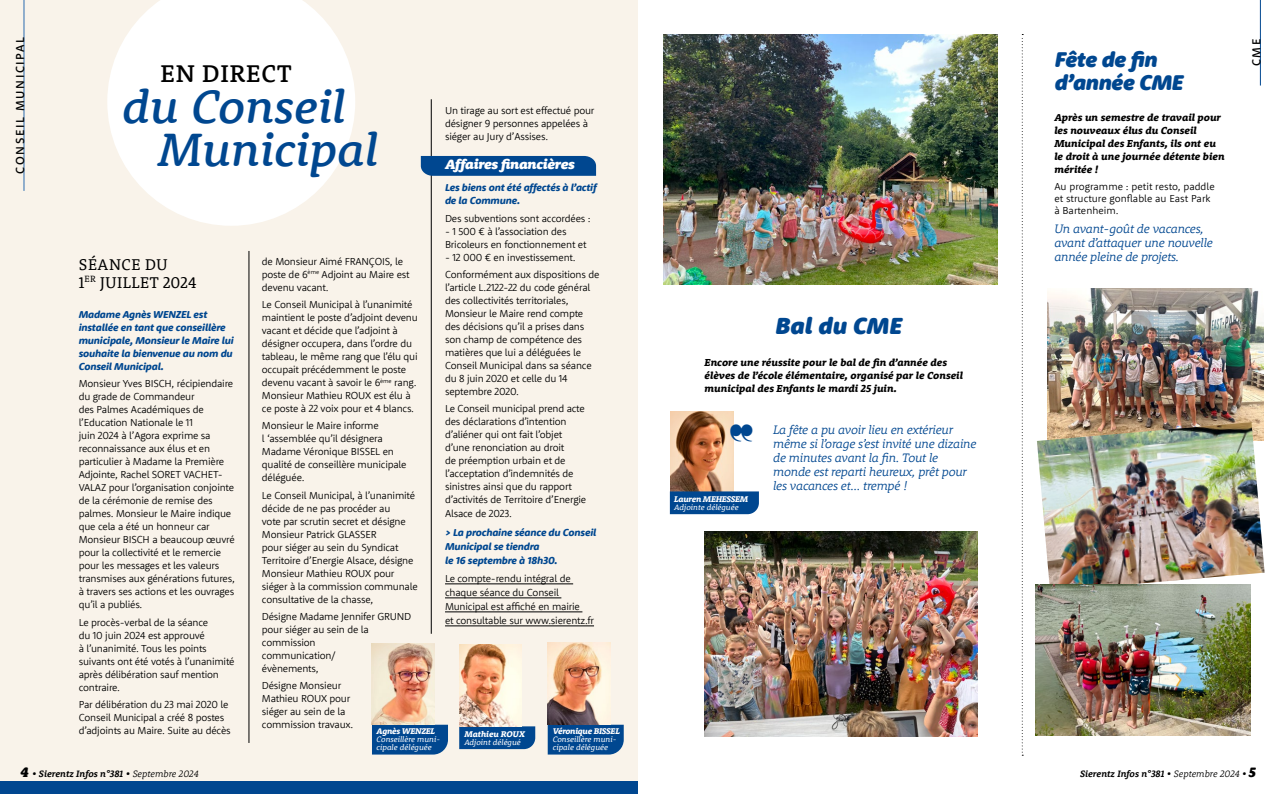
<style>
.page{position:relative;width:1276px;height:794px;background:#fff}
.page>*{position:absolute;margin:0;border:0;box-sizing:border-box;transform-origin:0 0}
.t1{font:italic 500 48px/43px "Rooney";color:#004790}
.t2{font:500 24.9px "Rooney";letter-spacing:.03em;color:#000}
.t3{font:italic 900 24px "Rooney Sans";color:#004790}
.t4{font:italic 900 22px/23px "Rooney Sans";letter-spacing:-.02em;color:#004790}
.t5{font:16px/18px "Rooney";letter-spacing:.03em;color:#000}
.t6{font:italic 900 14px "Rooney";letter-spacing:-.02em;color:#fff}
.t7{font:italic 300 12.6px/14px "Rooney";letter-spacing:-.02em;color:#004790}
.t8{font:500 12px "Rooney Sans";letter-spacing:.135em;color:#000}
.t9{font:300 10.4px/13px "Rooney Sans";letter-spacing:-.02em;color:#000}
.t10{font:italic 800 10.4px/13px "Rooney";color:#000}
.t11{font:italic 800 10.4px/13px "Rooney Sans";letter-spacing:-.02em;color:#004790}
.t12{font:300 10.4px/12px "Rooney Sans";color:#000}
.t13{font:italic 700 9.5px "Rooney";color:#000}
.t14{font:italic 800 8.5px "Rooney";letter-spacing:-.03em;color:#fff}
.t15{font:italic 800 8.5px "Rooney";color:#fff}
.t16{font:italic 8.1px/8.1px "Rooney";color:#fff}
.s1{font-weight:900;font-size:14px}
.s2{font-weight:300}
</style>
<div class="page">
<div style="left:0;top:0;width:638px;height:794px;background:#f9f3ea"></div>
<img style="left:704px;top:532px;width:273px;height:204px">
<img style="left:1047px;top:289px;width:217px;height:133px">
<hr style="left:24px;top:0;width:1px;height:191px;background:#2b6caf">
<svg style="left:107px;top:0;width:248px;height:226px;fill:#fff"></svg>
<div style="left:0;top:781px;width:638px;height:13px;background:#004790"></div>
<hr style="left:249px;top:251px;width:1px;height:492px;background:#000">
<hr style="left:431px;top:99px;width:1px;height:535px;background:#000">
<div style="left:421px;top:156px;width:175px;height:20px;background:#004790"></div>
<hr style="left:445px;top:583px;width:128px;height:1px;background:#000">
<hr style="left:445px;top:597px;width:116px;height:1px;background:#000">
<hr style="left:445px;top:611px;width:137px;height:1px;background:#000">
<hr style="left:445px;top:625px;width:149px;height:1px;background:#000">
<svg style="left:459px;top:726px;width:76px;height:23px;background:#0d4f93"></svg>
<img style="left:459px;top:644px;width:63px;height:82px">
<div style="left:548px;top:724px;width:76px;height:30px;background:#004790"></div>
<img style="left:548px;top:643px;width:62px;height:81px">
<img style="left:663px;top:35px;width:334px;height:250px">
<svg style="left:1021px;top:34px;width:2px;height:721px"></svg>
<hr style="left:1260px;top:0;width:1px;height:86px;background:#004790">
<img style="left:1037px;top:422px;width:227px;height:169px">
<img style="left:1035px;top:584px;width:215px;height:151px">
<div style="left:372px;top:724px;width:76px;height:30px;background:#004790"></div>
<img style="left:372px;top:643px;width:62px;height:81px">
<img style="left:670px;top:412px;width:63px;height:79px">
<div style="left:670px;top:491px;width:89px;height:23px;background:#004790"></div>
<svg style="left:730px;top:424px;width:4px;height:17px"></svg>
<p class="t8" style="left:12px;top:174px;width:138px;rotate:-90deg">CONSEIL MUNICIPAL</p>
<h2 class="t2" style="left:160px;top:57px;width:133px">EN DIRECT</h2>
<h1 class="t1" style="left:158px;top:84px;width:221px;text-indent:-36px">du Conseil<br>Municipal</h1>
<p class="t9" style="left:445px;top:104px;width:151px">Un tirage au sort est effectué pour désigner 9 personnes appelées à siéger au Jury d’Assises.</p>
<h3 class="t6" style="left:445px;top:155px;width:131px">Affaires financières</h3>
<p class="t11" style="left:445px;top:181px;width:153px">Les biens ont été affectés à l’actif de la Commune.</p>
<p class="t9" style="left:445px;top:211px;width:147px">Des subventions sont accordées :</p>
<p class="t9" style="left:445px;top:224px;width:143px">- 1 500 € à l’association des<br>Bricoleurs en fonctionnement et</p>
<p class="t9" style="left:445px;top:248px;width:156px;line-height:17.3px">- 12 000 € en investissement.<br>Conformément aux dispositions de</p>
<p class="t9" style="left:445px;top:280px;width:148px">l’article L.2122-22 du code général des collectivités territoriales,<br>Monsieur le Maire rend compte des décisions qu’il a prises dans son champ de compétence des matières que lui a déléguées le<br>Conseil Municipal dans sa séance du 8 juin 2020 et celle du 14 septembre 2020.</p>
<p class="t9" style="left:445px;top:402px;width:143px">Le Conseil municipal prend acte des déclarations d’intention d’aliéner qui ont fait l’objet d’une renonciation au droit<br>de préemption urbain et de l’acceptation d’indemnités de sinistres ainsi que du rapport d’activités de Territoire d’Energie</p>
<p class="t9" style="left:445px;top:507px;width:68px">Alsace de 2023.</p>
<p class="t11" style="left:445px;top:525px;width:153px;line-height:14px">&gt; La prochaine séance du Conseil<br>Municipal se tiendra<br>le 16 septembre à 18h30.</p>
<p class="t9" style="left:445px;top:571px;width:150px;line-height:14px">Le compte-rendu intégral de chaque séance du Conseil<br>Municipal est affiché en mairie<br>et consultable sur www.sierentz.fr</p>
<h3 class="t5" style="left:79px;top:255px;width:119px">SÉANCE DU<br>1<sup>ER</sup> JUILLET 2024</h3>
<p class="t11" style="left:79px;top:308px;width:157px">Madame Agnès WENZEL est installée en tant que conseillère municipale, Monsieur le Maire lui souhaite la bienvenue au nom du<br>Conseil Municipal.</p>
<p class="t9" style="left:79px;top:377px;width:158px">Monsieur Yves BISCH, récipiendaire du grade de Commandeur<br>des Palmes Académiques de l’Education Nationale le 11<br>juin 2024 à l’Agora exprime sa reconnaissance aux élus et en particulier à Madame la Première<br>Adjointe, Rachel SORET VACHET-<br>VALAZ pour l’organisation conjointe de la cérémonie de remise des palmes. Monsieur le Maire indique que cela a été un honneur car<br>Monsieur BISCH a beaucoup œuvré pour la collectivité et le remercie pour les messages et les valeurs transmises aux générations futures, à travers ses actions et les ouvrages qu’il a publiés.</p>
<p class="t9" style="left:79px;top:615px;width:157px">Le procès-verbal de la séance<br>du 10 juin 2024 est approuvé<br>à l’unanimité. Tous les points suivants ont été votés à l’unanimité après délibération sauf mention contraire.</p>
<p class="t9" style="left:79px;top:697px;width:153px">Par délibération du 23 mai 2020 le<br>Conseil Municipal a créé 8 postes d’adjoints au Maire. Suite au décès</p>
<p class="t9" style="left:262px;top:254px;width:149px">de Monsieur Aimé FRANÇOIS, le poste de 6<sup>ème</sup> Adjoint au Maire est devenu vacant.</p>
<p class="t9" style="left:262px;top:298px;width:157px">Le Conseil Municipal à l’unanimité maintient le poste d’adjoint devenu vacant et décide que l’adjoint à désigner occupera, dans l’ordre du tableau, le même rang que l’élu qui occupait précédemment le poste devenu vacant à savoir le 6<sup>ème</sup> rang.<br>Monsieur Mathieu ROUX est élu à ce poste à 22 voix pour et 4 blancs.</p>
<p class="t9" style="left:262px;top:419px;width:146px">Monsieur le Maire informe<br>l ‘assemblée qu’il désignera<br>Madame Véronique BISSEL en qualité de conseillère municipale déléguée.</p>
<p class="t9" style="left:262px;top:488px;width:157px">Le Conseil Municipal, à l’unanimité décide de ne pas procéder au<br>vote par scrutin secret et désigne<br>Monsieur Patrick GLASSER<br>pour siéger au sein du Syndicat<br>Territoire d’Energie Alsace, désigne<br>Monsieur Mathieu ROUX pour siéger à la commission communale consultative de la chasse,</p>
<p class="t9" style="left:262px;top:609px;width:151px">Désigne Madame Jennifer GRUND pour siéger au sein de la commission<br>communication/<br>évènements,</p>
<p class="t9" style="left:262px;top:679px;width:93px">Désigne Monsieur<br>Mathieu ROUX pour siéger au sein de la commission travaux.</p>
<p class="t14" style="left:376px;top:725px;width:60px">Agnès WENZEL</p>
<p class="t16" style="left:376px;top:735px;width:65px">Conseillère muni&shy;cipale déléguée</p>
<p class="t14" style="left:553px;top:725px;width:69px">Véronique BISSEL</p>
<p class="t16" style="left:553px;top:735px;width:65px">Conseillère muni&shy;cipale déléguée</p>
<p class="t15" style="left:464px;top:728px;width:62px">Mathieu ROUX</p>
<p class="t16" style="left:464px;top:738px;width:58px">Adjoint délégué</p>
<h3 class="t3" style="left:775px;top:310px;width:128px">Bal du CME</h3>
<p class="t10" style="left:704px;top:355px;width:260px">Encore une réussite pour le bal de fin d’année des élèves de l’école élémentaire, organisé par le Conseil municipal des Enfants le mardi 25 juin.</p>
<p class="t14" style="left:674px;top:493px;width:75px">Lauren MEHESSEM</p>
<p class="t16" style="left:674px;top:502px;width:66px">Adjointe déléguée</p>
<p class="t7" style="left:773px;top:422px;width:205px">La fête a pu avoir lieu en extérieur même si l’orage s’est invité une dizaine de minutes avant la fin. Tout le monde est reparti heureux, prêt pour les vacances et… trempé !</p>
<h3 class="t4" style="left:1054px;top:47px;width:130px">Fête de fin d’année CME</h3>
<p class="t8" style="left:1248px;top:66px;width:29px;rotate:-90deg">CME</p>
<p class="t10" style="left:1054px;top:110px;width:172px">Après un semestre de travail pour les nouveaux élus du Conseil<br>Municipal des Enfants, ils ont eu le droit à une journée détente bien méritée !</p>
<p class="t12" style="left:1054px;top:180px;width:162px">Au programme : petit resto, paddle et structure gonflable au East Park à Bartenheim.</p>
<p class="t7" style="left:1054px;top:221px;width:160px">Un avant-goût de vacances, avant d’attaquer une nouvelle année pleine de projets.</p>
<p class="t13" style="left:21px;top:767px;width:180px"><span class="s1">4</span> • Sierentz Infos n°381 • <span class="s2">Septembre 2024</span></p>
<p class="t13" style="left:1080px;top:767px;width:177px">Sierentz Infos n°381 • <span class="s2">Septembre 2024</span> • <span class="s1">5</span></p>
</div>
